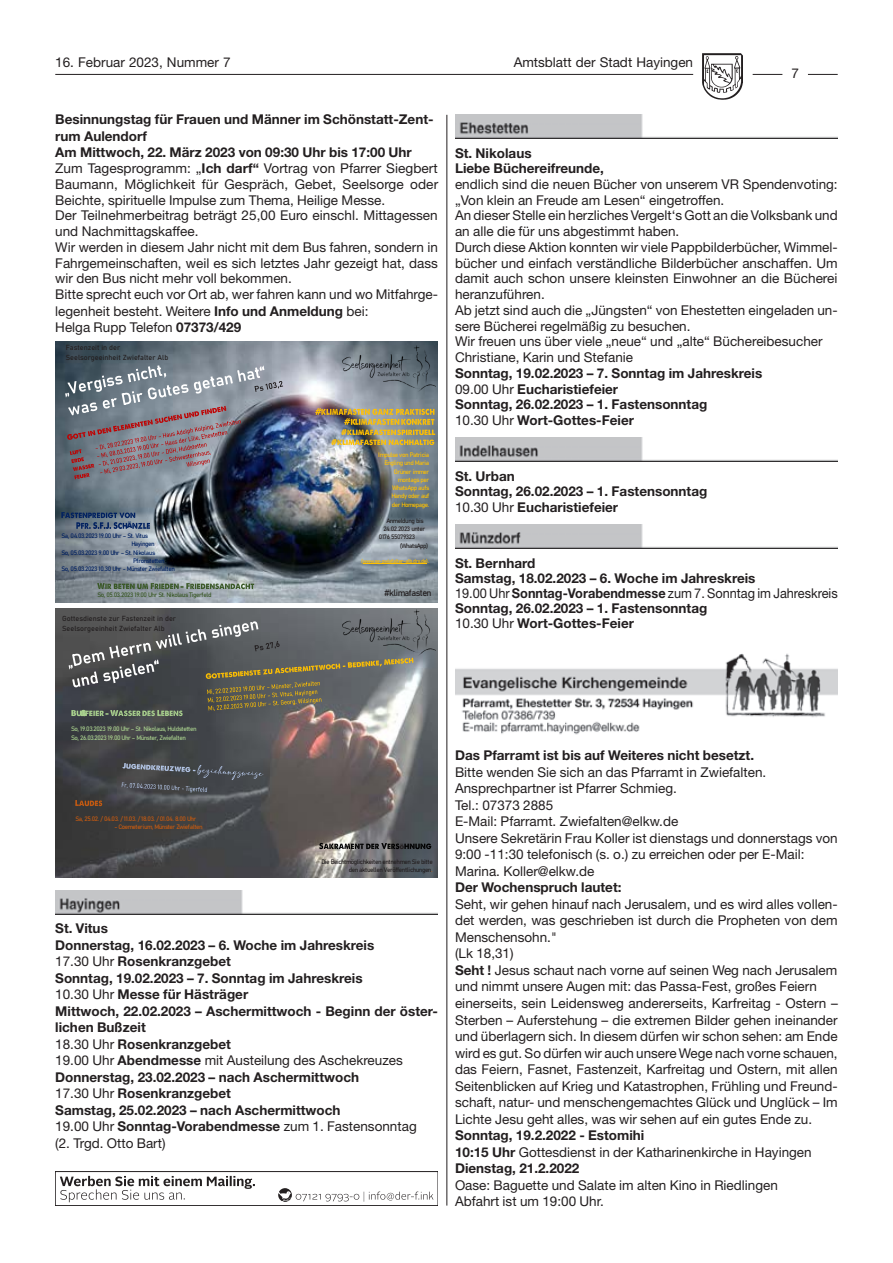
<style>
.page{position:relative;width:893px;height:1263px;background:#fff}
.page>*{position:absolute;margin:0;border:0;box-sizing:border-box;transform-origin:0 0}
.t1{font:13.5px/16.5px "Helvetica Neue LT Std";color:#231f20}
.t2{font:700 13.5px/16.5px "Helvetica Neue LT Std";color:#231f20}
.t3{font:9.15px "Bahnschrift Semi Light Semi Conde";letter-spacing:-.06em;color:#231f20}
.t4{font:600 7.2px/9.4px "Bahnschrift";color:#231f20}
.t5{font:900 7.2px "Arial";color:#002060}
.t6{font:900 7.2px "Arial";color:#a9d18e}
.t7{font:900 7.2px "Arial";color:#231f20}
.t8{font:6.45px "Bahnschrift Semi Light Semi Conde";letter-spacing:-.07em;color:#002060}
.t9{font:6.45px/8.2px "Bahnschrift Semi Light Semi Conde";letter-spacing:-.07em;color:#231f20;text-align:right}
.t10{font:6.45px/8.2px "Bahnschrift Semi Light Semi Conde";letter-spacing:-.07em;color:#ffc000;text-align:right}
.t11{font:6.45px/8.2px "Bahnschrift Semi Light Semi Conde";letter-spacing:-.065em;color:#a9d18e}
.t12{font:6.45px "Bahnschrift Semi Light Semi Conde";letter-spacing:-.07em;color:#c55a11}
.t13{font:6.45px "Bahnschrift Semi Light Semi Conde";letter-spacing:-.065em;color:#385724}
.t14{font:5.4px "Bahnschrift Semi Light Semi Conde";letter-spacing:-.06em;color:#ffc000}
.s1{font-weight:700}
.s2{font-weight:400}
.s3{color:#c55a11}
</style>
<div class="page">
<img style="left:703px;top:53px;width:40px;height:47px">
<hr style="left:55px;top:74px;width:638px;height:1px;background:#231f20">
<svg style="left:753px;top:74px;width:29px;height:1px"></svg>
<hr style="left:808px;top:74px;width:30px;height:1px;background:#231f20">
<hr style="left:446px;top:115px;width:1px;height:1090px;background:#231f20">
<img style="left:55px;top:342px;width:383px;height:261px">
<img style="left:59px;top:342px;width:228px;height:90px">
<img style="left:63px;top:399px;width:198px;height:94px">
<img style="left:65px;top:365px;width:218px;height:114px">
<img style="left:343px;top:346px;width:93px;height:45px">
<svg style="left:316px;top:407px;width:6px;height:9px"></svg>
<img style="left:322px;top:407px;width:116px;height:9px">
<img style="left:345px;top:417px;width:11px;height:9px">
<img style="left:356px;top:417px;width:45px;height:9px">
<img style="left:401px;top:417px;width:37px;height:9px">
<img style="left:341px;top:427px;width:57px;height:9px">
<img style="left:398px;top:427px;width:40px;height:9px">
<img style="left:332px;top:437px;width:37px;height:9px">
<img style="left:369px;top:437px;width:69px;height:9px">
<hr style="left:363px;top:564px;width:63px;height:1px;background:#ffc000">
<img style="left:62px;top:510px;width:78px;height:9px">
<img style="left:63px;top:521px;width:13px;height:9px">
<img style="left:76px;top:521px;width:54px;height:9px">
<img style="left:132px;top:521px;width:23px;height:9px">
<img style="left:97px;top:581px;width:161px;height:9px">
<svg style="left:181px;top:581px;width:7px;height:9px"></svg>
<img style="left:55px;top:608px;width:383px;height:269px">
<img style="left:62px;top:608px;width:229px;height:96px">
<img style="left:413px;top:655px;width:10px;height:59px">
<svg style="left:69px;top:621px;width:344px;height:96px;background:#666662"></svg>
<img style="left:118px;top:757px;width:153px;height:46px">
<svg style="left:122px;top:763px;width:141px;height:29px;background:#4f5358"></svg>
<img style="left:75px;top:799px;width:32px;height:9px">
<img style="left:343px;top:609px;width:93px;height:46px">
<img style="left:320px;top:841px;width:116px;height:9px">
<img style="left:55px;top:890px;width:383px;height:24px">
<img style="left:455px;top:115px;width:383px;height:24px">
<img style="left:455px;top:438px;width:383px;height:24px">
<img style="left:455px;top:524px;width:383px;height:24px">
<img style="left:455px;top:654px;width:383px;height:81px">
<div style="left:55px;top:1171px;width:383px;height:34px;border:1px solid #231f20"></div>
<svg style="left:60px;top:1176px;width:373px;height:26px"></svg>
<p class="t1" style="left:55px;top:54px;width:177px">16. Februar 2023, Nummer 7</p>
<p class="t1" style="left:514px;top:54px;width:181px">Amtsblatt der Stadt Hayingen</p>
<p class="t1" style="left:791px;top:65px;width:9px">7</p>
<p class="t1" style="left:55px;top:111px;width:384px;line-height:16px"><span class="s1">Besinnungstag für Frauen und Männer im Schönstatt-Zent&shy;rum Aulendorf<br>Am Mittwoch, 22. März 2023 von 09:30 Uhr bis 17:00 Uhr </span>Zum Tagesprogramm: „<span class="s1">Ich darf“</span> Vortrag von Pfarrer Siegbert Baumann, Möglichkeit für Gespräch, Gebet, Seelsorge oder Beichte, spirituelle Impulse zum Thema, Heilige Messe.<br>Der Teilnehmerbeitrag beträgt 25,00 Euro einschl. Mittagessen und Nachmittagskaffee.<br>Wir werden in diesem Jahr nicht mit dem Bus fahren, sondern in Fahrgemeinschaften, weil es sich letztes Jahr gezeigt hat, dass wir den Bus nicht mehr voll bekommen.<br>Bitte sprecht euch vor Ort ab, wer fahren kann und wo Mitfahrge&shy;legenheit besteht. Weitere <span class="s1">Info und Anmeldung</span> bei:<br>Helga Rupp Telefon <span class="s1">07373/429</span></p>
<p class="t4" style="left:66px;top:342px;width:104px">Fastenzeit in der<br>Seelsorgeeinheit Zwiefalter Alb</p>
<p class="t5" style="left:127px;top:520px;width:7px">Ä</p>
<p class="t8" style="left:62px;top:531px;width:88px">Sa, 04.03.2023 19.00 Uhr – St. Vitus</p>
<p class="t8" style="left:131px;top:539px;width:25px">Hayingen</p>
<p class="t8" style="left:62px;top:547px;width:95px">So, 05.03.2023 9.00 Uhr – St. Nikolaus</p>
<p class="t8" style="left:133px;top:556px;width:33px">Pfronstetten</p>
<p class="t8" style="left:62px;top:564px;width:115px">So, 05.03.2023 10.30 Uhr - Münster Zwiefalten</p>
<p class="t13" style="left:97px;top:590px;width:116px">So, 05.03.2023 19.00 Uhr St. Nikolaus Tigerfeld</p>
<p class="t4" style="left:62px;top:614px;width:115px">Gottesdienste zur Fastenzeit in der<br>Seelsorgeeinheit Zwiefalter Alb</p>
<p class="t10" style="left:378px;top:450px;width:53px">Impulse von Patricia<br>Engling und Maria<br>Grüner immer montags per<br>WhatsApp aufs<br>Handy oder auf<br>der Homepage.</p>
<p class="t9" style="left:386px;top:516px;width:39px">Anmeldung bis</p>
<p class="t9" style="left:383px;top:524px;width:43px">24.02.2023 unter</p>
<p class="t9" style="left:379px;top:533px;width:38px">0176 55079323</p>
<p class="t9" style="left:400px;top:541px;width:30px">(WhatsApp)</p>
<p class="t14" style="left:361px;top:557px;width:69px">(www.se-zwiefalter-alb.drs.de).</p>
<p class="t3" style="left:384px;top:586px;width:49px">#klimafasten</p>
<p class="t2" style="left:455px;top:145px;width:150px;line-height:15px">St. Nikolaus<br>Liebe Büchereifreunde,</p>
<p class="t1" style="left:455px;top:176px;width:384px;line-height:15.8px">endlich sind die neuen Bücher von unserem VR Spendenvoting: „Von klein an Freude am Lesen“ eingetroffen.<br>An dieser Stelle ein herzliches Vergelt‘s Gott an die Volksbank und an alle die für uns abgestimmt haben.<br>Durch diese Aktion konnten wir viele Pappbilderbücher, Wimmel&shy;bücher und einfach verständliche Bilderbücher anschaffen. Um damit auch schon unsere kleinsten Einwohner an die Bücherei heranzuführen.<br>Ab jetzt sind auch die „Jüngsten“ von Ehestetten eingeladen un&shy;sere Bücherei regelmäßig zu besuchen.<br>Wir freuen uns über viele „neue“ und „alte“ Büchereibesucher Christiane, Karin und Stefanie</p>
<p class="t2" style="left:455px;top:365px;width:309px;line-height:15.8px">Sonntag, 19.02.2023 – 7. Sonntag im Jahreskreis <span class="s2">09.00 Uhr</span> Eucharistiefeier<br>Sonntag, 26.02.2023 – 1. Fastensonntag<br><span class="s2">10.30 Uhr</span> Wort-Gottes-Feier</p>
<p class="t2" style="left:455px;top:468px;width:254px;line-height:15.5px">St. Urban<br>Sonntag, 26.02.2023 – 1. Fastensonntag<br><span class="s2">10.30 Uhr</span> Eucharistiefeier</p>
<p class="t2" style="left:455px;top:555px;width:384px;line-height:15.1px">St. Bernhard<br>Samstag, 18.02.2023 – 6. Woche im Jahreskreis<br><span class="s2">19.00 Uhr</span> Sonntag-Vorabendmesse <span class="s2">zum 7. Sonntag im Jahreskreis </span>Sonntag, 26.02.2023 – 1. Fastensonntag<br><span class="s2">10.30 Uhr</span> Wort-Gottes-Feier</p>
<p class="t6" style="left:81px;top:708px;width:6px">ß</p>
<p class="t11" style="left:71px;top:724px;width:127px">So, 19.03.2023 19.00 Uhr – St. Nikolaus, Huldstetten<br>So, 26.03.2023 19.00 Uhr – Münster, Zwiefalten</p>
<p class="t12" style="left:75px;top:814px;width:122px">Sa, 25.02. / 04.03. / 11.03. / 18.03. / 01.04. 8.00 Uhr</p>
<p class="t12" style="left:114px;top:822px;width:90px">- Coemeterium, Münster Zwiefalten</p>
<p class="t7" style="left:399px;top:841px;width:6px">ö</p>
<p class="t9" style="left:321px;top:857px;width:113px">Die Beichtmöglichkeiten entnehmen Sie bitte den aktuellen Veröffentlichungen<span class="s3">.</span></p>
<p class="t2" style="left:55px;top:920px;width:384px">St. Vitus<br>Donnerstag, 16.02.2023 – 6. Woche im Jahreskreis<br><span class="s2">17.30 Uhr</span> Rosenkranzgebet<br>Sonntag, 19.02.2023 – 7. Sonntag im Jahreskreis<br><span class="s2">10.30 Uhr</span> Messe für Hästräger<br>Mittwoch, 22.02.2023 – Aschermittwoch - Beginn der öster&shy;lichen Bußzeit<br><span class="s2">18.30 Uhr</span> Rosenkranzgebet<br><span class="s2">19.00 Uhr</span> Abendmesse <span class="s2">mit Austeilung des Aschekreuzes </span>Donnerstag, 23.02.2023 – nach Aschermittwoch<br><span class="s2">17.30 Uhr</span> Rosenkranzgebet<br>Samstag, 25.02.2023 – nach Aschermittwoch<br><span class="s2">19.00 Uhr</span> Sonntag-Vorabendmesse <span class="s2">zum 1. Fastensonntag<br>(2. Trgd. Otto Bart)</span></p>
<p class="t2" style="left:455px;top:747px;width:301px">Das Pfarramt ist bis auf Weiteres nicht besetzt.</p>
<p class="t1" style="left:455px;top:764px;width:384px">Bitte wenden Sie sich an das Pfarramt in Zwiefalten.<br>Ansprechpartner ist Pfarrer Schmieg.<br>Tel.: 07373 2885<br>E-Mail: Pfarramt. Zwiefalten@elkw.de<br>Unsere Sekretärin Frau Koller ist dienstags und donnerstags von 9:00 -11:30 telefonisch (s. o.) zu erreichen oder per E-Mail:<br>Marina. Koller@elkw.de</p>
<p class="t2" style="left:455px;top:879px;width:168px">Der Wochenspruch lautet:</p>
<p class="t1" style="left:455px;top:896px;width:384px">Seht, wir gehen hinauf nach Jerusalem, und es wird alles vollen&shy;det werden, was geschrieben ist durch die Propheten von dem Menschensohn."<br>(Lk 18,31)<br><span class="s1">Seht !</span> Jesus schaut nach vorne auf seinen Weg nach Jerusalem und nimmt unsere Augen mit: das Passa-Fest, großes Feiern einerseits, sein Leidensweg andererseits, Karfreitag - Ostern – Sterben – Auferstehung – die extremen Bilder gehen ineinander und überlagern sich. In diesem dürfen wir schon sehen: am Ende wird es gut. So dürfen wir auch unsere Wege nach vorne schauen, das Feiern, Fasnet, Fastenzeit, Karfreitag und Ostern, mit allen Seitenblicken auf Krieg und Katastrophen, Frühling und Freund&shy;schaft, natur- und menschengemachtes Glück und Unglück – Im Lichte Jesu geht alles, was wir sehen auf ein gutes Ende zu.</p>
<p class="t2" style="left:455px;top:1127px;width:358px">Sonntag, 19.2.2022 - Estomihi<br>10:15 Uhr <span class="s2">Gottesdienst in der Katharinenkirche in Hayingen<br></span>Dienstag, 21.2.2022</p>
<p class="t1" style="left:455px;top:1176px;width:324px">Oase: Baguette und Salate im alten Kino in Riedlingen<br>Abfahrt ist um 19:00 Uhr.</p>
</div>
